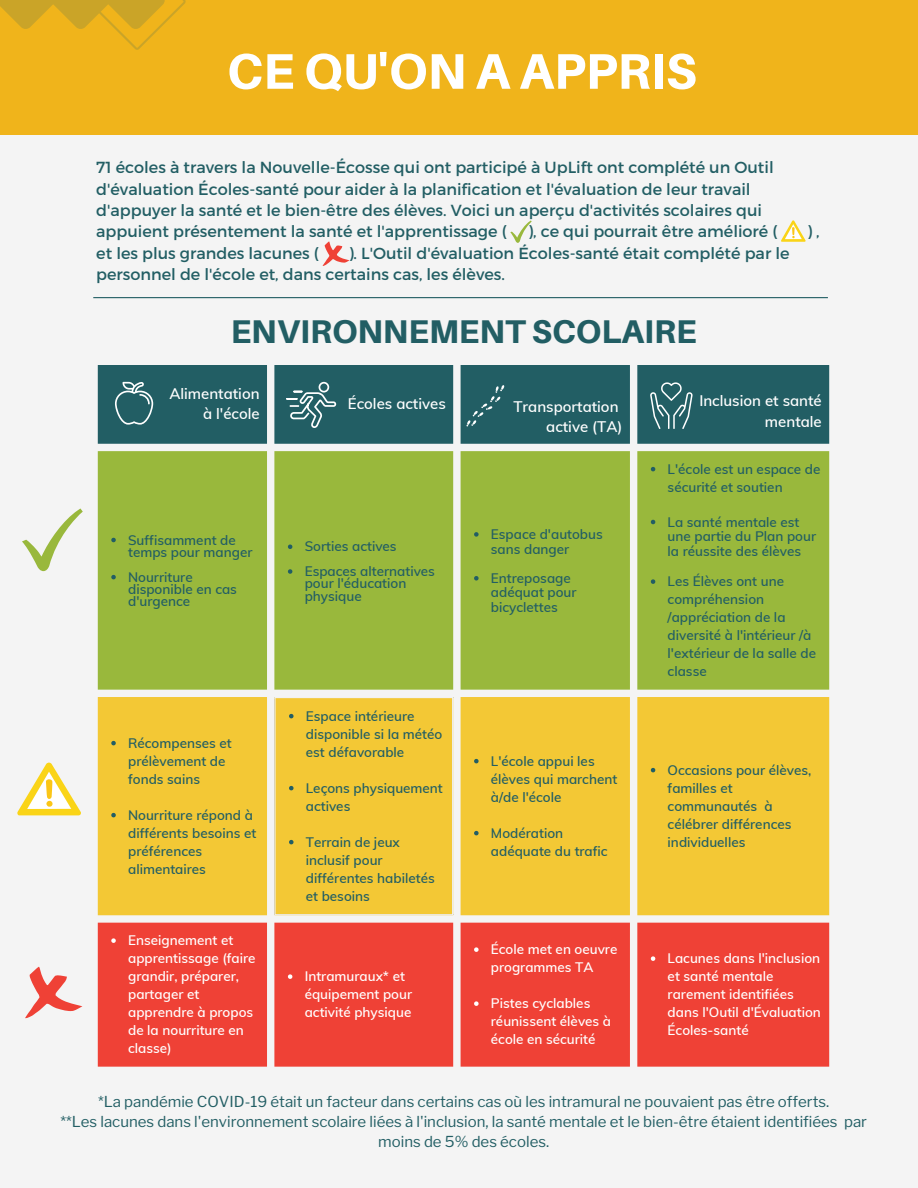
<style>
.page{position:relative;width:918px;height:1188px;background:#f4f4f4}
.page>*{position:absolute;margin:0;border:0;box-sizing:border-box;transform-origin:0 0}
.t1{font:800 50.1px "Aileron";color:#fff}
.t2{font:800 32.85px "Aileron";color:#225e64}
.t3{font:16.05px/21.3px "Montserrat";color:#225e64}
.t4{font:15px/20.2px "Libre Franklin";color:#225e64;text-align:center}
.t5{font:600 15px/20.2px "Muli";color:#fff;text-align:right}
.t6{font:600 13.5px/18px "Muli";color:#225e64}
.t7{font:600 13.5px/18px "Muli";color:#fff}
</style>
<div class="page">
<div style="left:0;top:0;width:918px;height:135px;background:#f0b41b"></div>
<svg style="left:0;top:0;width:186px;height:50px"></svg>
<div style="left:98px;top:365px;width:731px;height:79px;background:#225e64"></div>
<div style="left:98px;top:451px;width:731px;height:239px;background:#99b83c"></div>
<div style="left:98px;top:697px;width:731px;height:218px;background:#f3c835"></div>
<div style="left:98px;top:923px;width:731px;height:144px;background:#ef4136"></div>
<svg style="left:111px;top:538px;width:5px;height:4px"></svg>
<svg style="left:111px;top:575px;width:5px;height:4px"></svg>
<svg style="left:288px;top:545px;width:4px;height:4px"></svg>
<svg style="left:288px;top:569px;width:4px;height:5px"></svg>
<svg style="left:474px;top:532px;width:5px;height:5px"></svg>
<svg style="left:474px;top:576px;width:5px;height:5px"></svg>
<svg style="left:651px;top:467px;width:4px;height:4px"></svg>
<svg style="left:651px;top:520px;width:4px;height:4px"></svg>
<svg style="left:651px;top:579px;width:4px;height:5px"></svg>
<svg style="left:111px;top:741px;width:5px;height:4px"></svg>
<svg style="left:111px;top:813px;width:5px;height:4px"></svg>
<svg style="left:289px;top:714px;width:5px;height:4px"></svg>
<svg style="left:289px;top:786px;width:5px;height:4px"></svg>
<svg style="left:289px;top:840px;width:5px;height:4px"></svg>
<svg style="left:474px;top:759px;width:5px;height:4px"></svg>
<svg style="left:474px;top:831px;width:5px;height:4px"></svg>
<svg style="left:651px;top:768px;width:4px;height:4px"></svg>
<svg style="left:111px;top:938px;width:5px;height:5px"></svg>
<svg style="left:288px;top:974px;width:4px;height:5px"></svg>
<svg style="left:474px;top:947px;width:5px;height:5px"></svg>
<svg style="left:474px;top:1001px;width:5px;height:5px"></svg>
<svg style="left:651px;top:956px;width:4px;height:5px"></svg>
<hr style="left:274px;top:698px;width:2px;height:216px;background:#f4f4f4">
<hr style="left:452px;top:698px;width:1px;height:216px;background:#f4f4f4">
<hr style="left:274px;top:697px;width:179px;height:1px;background:#f4f4f4">
<hr style="left:274px;top:914px;width:179px;height:1px;background:#f4f4f4">
<svg style="left:115px;top:382px;width:38px;height:43px;background:#4a7b80"></svg>
<svg style="left:286px;top:382px;width:50px;height:48px;background:#4a7b80"></svg>
<svg style="left:466px;top:385px;width:39px;height:42px;background:#31696e"></svg>
<svg style="left:22px;top:508px;width:61px;height:63px"></svg>
<svg style="left:25px;top:967px;width:57px;height:51px"></svg>
<svg style="left:650px;top:382px;width:43px;height:47px;background:#4a7b80"></svg>
<hr style="left:93px;top:297px;width:735px;height:1px;background:#225e64">
<svg style="left:17px;top:763px;width:64px;height:52px"></svg>
<svg style="left:510px;top:220px;width:22px;height:23px"></svg>
<svg style="left:781px;top:220px;width:25px;height:22px"></svg>
<svg style="left:323px;top:241px;width:27px;height:25px"></svg>
<h1 class="t1" style="left:227px;top:40px;width:471px">CE QU'ON A APPRIS</h1>
<p class="t3" style="left:96px;top:156px;width:679px">71 écoles à travers la Nouvelle-Écosse qui ont participé à UpLift ont complété un Outil d'évaluation Écoles-santé pour aider à la planification et l'évaluation de leur travail d'appuyer la santé et le bien-être des élèves. Voici un aperçu d'activités scolaires qui appuient présentement la santé et l'apprentissage (</p>
<p class="t3" style="left:528px;top:220px;width:252px">), ce qui pourrait être amélioré (</p>
<p class="t3" style="left:807px;top:220px;width:15px">) ,</p>
<p class="t3" style="left:96px;top:241px;width:695px;text-indent:252px">). L'Outil d'évaluation Écoles-santé était complété par le personnel de l'école et, dans certains cas, les élèves.</p>
<h2 class="t2" style="left:231px;top:312px;width:468px">ENVIRONNEMENT SCOLAIRE</h2>
<p class="t3" style="left:96px;top:241px;width:224px">et les plus grandes lacunes (</p>
<p class="t5" style="left:169px;top:383px;width:92px">Alimentation à l'école</p>
<p class="t5" style="left:348px;top:393px;width:99px">Écoles actives</p>
<p class="t5" style="left:513px;top:396px;width:111px">Transportation active (TA)</p>
<p class="t5" style="left:699px;top:390px;width:124px">Inclusion et santé mentale</p>
<p class="t6" style="left:128px;top:533px;width:126px;line-height:12.3px">Suffisamment de temps pour manger</p>
<p class="t6" style="left:128px;top:570px;width:110px;line-height:12.3px">Nourriture disponible en cas d'urgence</p>
<p class="t6" style="left:128px;top:734px;width:105px">Récompenses et prélèvement de fonds sains</p>
<p class="t6" style="left:128px;top:806px;width:130px">Nourriture répond à différents besoins et préférences alimentaires</p>
<p class="t7" style="left:128px;top:931px;width:129px">Enseignement et apprentissage (faire grandir, préparer, partager et apprendre à propos de la nourriture en classe)</p>
<p class="t6" style="left:305px;top:534px;width:132px;line-height:24.8px">Sorties actives<br>Espaces alternatives</p>
<p class="t6" style="left:305px;top:577px;width:103px;line-height:12.3px">pour l'éducation physique</p>
<p class="t6" style="left:306px;top:707px;width:138px">Espace intérieure disponible si la météo est défavorable</p>
<p class="t6" style="left:306px;top:779px;width:139px">Leçons physiquement actives</p>
<p class="t6" style="left:306px;top:833px;width:130px">Terrain de jeux inclusif pour différentes habiletés et besoins</p>
<p class="t7" style="left:305px;top:967px;width:109px">Intramuraux* et équipement pour activité physique</p>
<p class="t6" style="left:491px;top:526px;width:113px;line-height:14.7px">Espace d'autobus sans danger</p>
<p class="t6" style="left:491px;top:570px;width:87px;line-height:14.7px">Entreposage adéquat pour bicyclettes</p>
<p class="t6" style="left:491px;top:752px;width:128px">L'école appui les élèves qui marchent à/de l'école</p>
<p class="t6" style="left:491px;top:824px;width:118px">Modération adéquate du trafic</p>
<p class="t7" style="left:491px;top:940px;width:128px">École met en oeuvre programmes TA</p>
<p class="t7" style="left:491px;top:994px;width:122px">Pistes cyclables réunissent élèves à école en sécurité</p>
<p class="t6" style="left:668px;top:460px;width:154px">L'école est un espace de sécurité et soutien</p>
<p class="t6" style="left:668px;top:514px;width:150px;line-height:14.7px">La santé mentale est une partie du Plan pour la réussite des élèves</p>
<p class="t6" style="left:668px;top:572px;width:150px">Les Élèves ont une compréhension /appréciation de la diversité à l'intérieur /à l'extérieur de la salle de classe</p>
<p class="t6" style="left:668px;top:761px;width:145px">Occasions pour élèves, familles et communautés à célébrer différences individuelles</p>
<p class="t7" style="left:668px;top:949px;width:155px">Lacunes dans l'inclusion et santé mentale rarement identifiées dans l'Outil d'Évaluation<br>Écoles-santé</p>
<p class="t4" style="left:60px;top:1091px;width:808px">*La pandémie COVID-19 était un facteur dans certains cas où les intramural ne pouvaient pas être offerts.<br>**Les lacunes dans l'environnement scolaire liées à l'inclusion, la santé mentale et le bien-être étaient identifiées par moins de 5% des écoles.</p>
</div>
